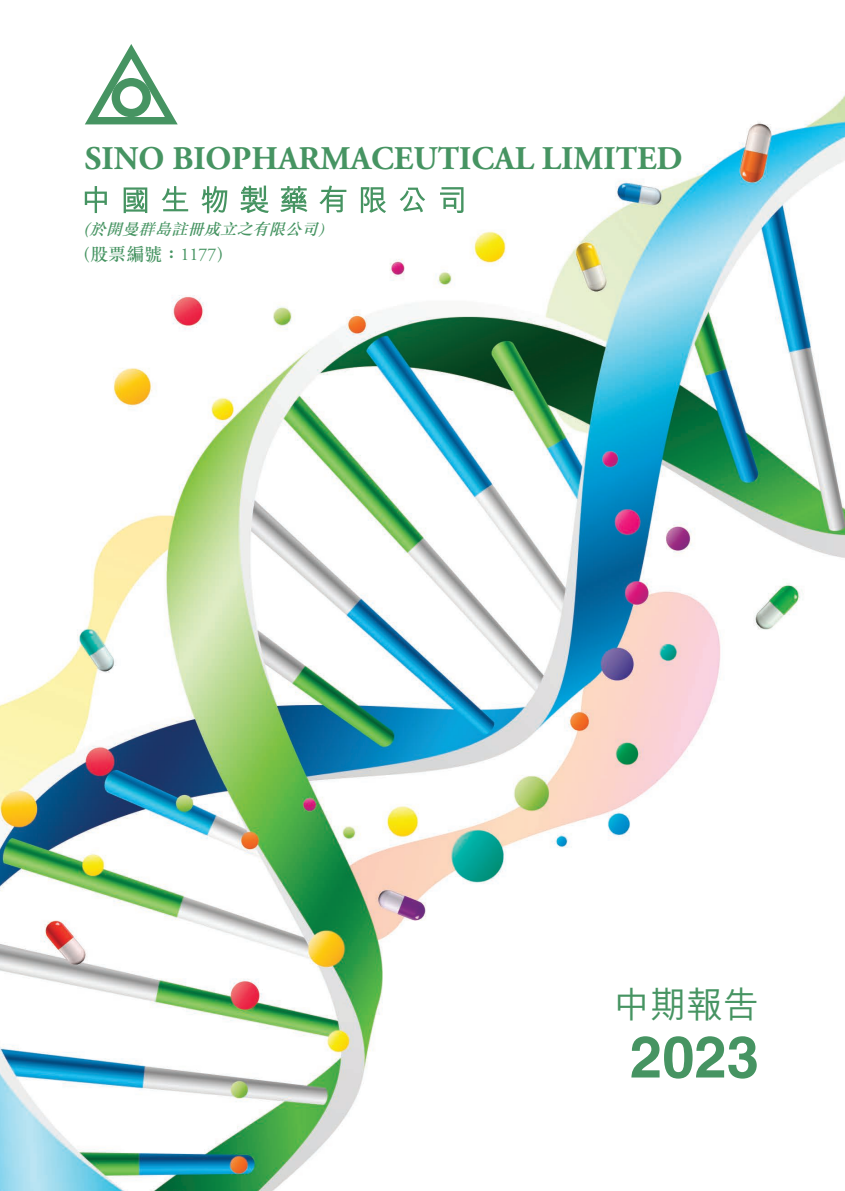
<style>
.page{position:relative;width:845px;height:1191px;background:#fff}
.page>*{position:absolute;margin:0;border:0;box-sizing:border-box;transform-origin:0 0}
.t1{font:700 58px "Helvetica LT Std";color:#469462}
.t2{font:500 36.2px "M Hei HK";color:#469462}
.t3{font:700 33px "Adobe Garamond Pro";color:#469462}
.t4{font:500 18px "M Sung HK";color:#469462}
.t5{font:italic 500 17.4px "M Sung HK";color:#469462;scale:1.04 1}
.t6{font:italic 500 15.8px "M Sung HK";color:#469462;scale:1.04 1}
.s1{font-family:"Adobe Garamond Pro";font-weight:400}
</style>
<div class="page">
<img style="left:0;top:95px;width:845px;height:1096px">
<svg style="left:85px;top:186px;width:22px;height:27px"></svg>
<svg style="left:124px;top:187px;width:23px;height:26px"></svg>
<svg style="left:162px;top:186px;width:26px;height:25px"></svg>
<svg style="left:201px;top:186px;width:26px;height:27px"></svg>
<svg style="left:240px;top:186px;width:29px;height:27px"></svg>
<svg style="left:280px;top:186px;width:27px;height:27px"></svg>
<svg style="left:319px;top:185px;width:27px;height:28px"></svg>
<svg style="left:361px;top:187px;width:25px;height:26px"></svg>
<svg style="left:400px;top:188px;width:25px;height:24px"></svg>
<svg style="left:440px;top:187px;width:23px;height:26px"></svg>
<svg style="left:85px;top:44px;width:93px;height:80px"></svg>
<p class="t3" style="left:85px;top:139px;width:599px">SINO BIOPHARMACEUTICAL LIMITED</p>
<p class="t6" style="left:90px;top:219px;width:226px">於開曼群島註冊成立之有限公司</p>
<p class="t5" style="left:82px;top:215px;width:15px">(</p>
<p class="t4" style="left:91px;top:242px;width:135px">股票編號：<span class="s1">1177</span>(</p>
<p class="t6" style="left:318px;top:217px;width:14px">(</p>
<p class="t4" style="left:83px;top:240px;width:9px">(</p>
<p class="t2" style="left:614px;top:978px;width:147px">中期報告</p>
<h1 class="t1" style="left:630px;top:1021px;width:131px">2023</h1>
</div>
